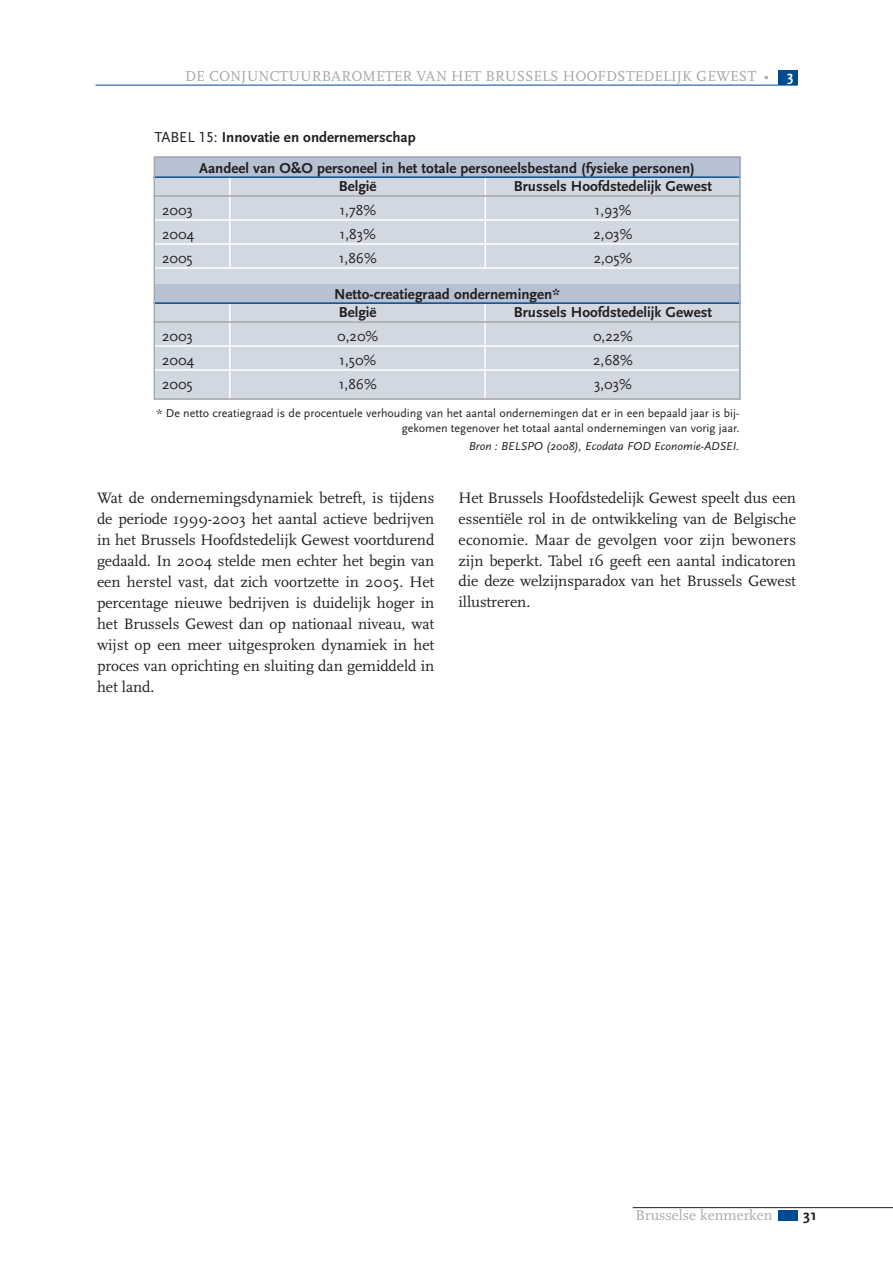
<style>
.page{position:relative;width:893px;height:1263px;background:#fff}
.page>*{position:absolute;margin:0;border:0;box-sizing:border-box;transform-origin:0 0}
.t1{font:15.75px/21px "Scala";letter-spacing:-.005em;color:#231f20;text-align:justify}
.t2{font:700 15px/18px "Scala Sans";color:#231f20}
.t3{font:15px "Scala Sans";color:#231f20}
.t4{font:15px "Scala";color:#a8a9ad}
.t5{font:700 15px "Scala Sans";color:#231f20;scale:1.1 1}
.t6{font:12px/14.4px "Scala Sans";color:#231f20;text-align:right}
.t7{font:italic 12px "Scala Sans";color:#231f20}
.s1{font-family:"Scala Sans";font-weight:700;color:#014990}
.s2{font-family:"Scala Sans";font-weight:700;color:#fff}
.s3{font-weight:400}
.s4{font-family:"Scala Sans Caps";font-weight:400}
</style>
<div class="page">
<hr style="left:632px;top:1207px;width:260px;height:1px;background:#231f20">
<div style="left:777px;top:1211px;width:20px;height:10px;background:#014990"></div>
<div style="left:777px;top:70px;width:20px;height:15px;background:#014990"></div>
<hr style="left:95px;top:85px;width:702px;height:1px;background:#014990">
<div style="left:153px;top:166px;width:587px;height:233px;background:#d2d8e2"></div>
<div style="left:153px;top:157px;width:587px;height:19px;background:#b6c1d3"></div>
<div style="left:153px;top:284px;width:587px;height:19px;background:#b6c1d3"></div>
<hr style="left:484px;top:304px;width:2px;height:106px;background:#fff">
<hr style="left:484px;top:176px;width:2px;height:92px;background:#fff">
<hr style="left:229px;top:177px;width:1px;height:91px;background:#fff">
<hr style="left:229px;top:304px;width:1px;height:104px;background:#fff">
<hr style="left:153px;top:176px;width:587px;height:2px;background:#014990">
<hr style="left:153px;top:195px;width:587px;height:2px;background:#a8a9ad">
<hr style="left:153px;top:219px;width:587px;height:2px;background:#fff">
<hr style="left:153px;top:243px;width:587px;height:2px;background:#fff">
<hr style="left:153px;top:267px;width:587px;height:2px;background:#fff">
<hr style="left:153px;top:302px;width:587px;height:2px;background:#014990">
<hr style="left:153px;top:321px;width:587px;height:2px;background:#a8a9ad">
<hr style="left:153px;top:345px;width:587px;height:2px;background:#fff">
<hr style="left:153px;top:369px;width:587px;height:2px;background:#fff">
<div style="left:153px;top:157px;width:587px;height:243px;border:2px solid #a8a9ad"></div>
<p class="t4" style="left:185px;top:70px;width:610px">DE CONJUNCTUURBAROMETER VAN HET BRUSSELS HOOFDSTEDELIJK GEWEST • <span class="s1">1</span><span class="s2">3</span></p>
<p class="t2" style="left:154px;top:129px;width:263px"><span class="s3">TABEL</span> <span class="s4">15</span><span class="s3">:</span> Innovatie en ondernemerschap</p>
<p class="t2" style="left:339px;top:160px;width:357px;text-indent:-140px">Aandeel van O&amp;O personeel in het totale personeelsbestand (fysieke personen)<br>België</p>
<p class="t2" style="left:514px;top:178px;width:200px">Brussels Hoofdstedelijk Gewest</p>
<p class="t3" style="left:162px;top:204px;width:32px">2003</p>
<p class="t3" style="left:339px;top:204px;width:38px">1,78%</p>
<p class="t3" style="left:594px;top:204px;width:38px">1,93%</p>
<p class="t3" style="left:162px;top:228px;width:34px">2004</p>
<p class="t3" style="left:339px;top:228px;width:38px">1,83%</p>
<p class="t3" style="left:593px;top:228px;width:40px">2,03%</p>
<p class="t3" style="left:162px;top:252px;width:32px">2005</p>
<p class="t3" style="left:339px;top:252px;width:40px">1,86%</p>
<p class="t3" style="left:593px;top:252px;width:40px">2,05%</p>
<p class="t2" style="left:339px;top:286px;width:222px;text-indent:-5px">Netto-creatiegraad ondernemingen*<br>België</p>
<p class="t2" style="left:514px;top:304px;width:200px">Brussels Hoofdstedelijk Gewest</p>
<p class="t3" style="left:162px;top:330px;width:32px">2003</p>
<p class="t3" style="left:337px;top:330px;width:43px">0,20%</p>
<p class="t3" style="left:593px;top:330px;width:41px">0,22%</p>
<p class="t3" style="left:162px;top:354px;width:34px">2004</p>
<p class="t3" style="left:339px;top:354px;width:39px">1,50%</p>
<p class="t3" style="left:593px;top:354px;width:41px">2,68%</p>
<p class="t3" style="left:162px;top:378px;width:32px">2005</p>
<p class="t3" style="left:339px;top:378px;width:40px">1,86%</p>
<p class="t3" style="left:594px;top:378px;width:39px">3,03%</p>
<p class="t6" style="left:156px;top:407px;width:584px">* De netto creatiegraad is de procentuele verhouding van het aantal ondernemingen dat er in een bepaald jaar is bij&shy;gekomen tegenover het totaal aantal ondernemingen van vorig jaar.</p>
<p class="t7" style="left:469px;top:441px;width:272px">Bron : BELSPO (2008), Ecodata FOD Economie-ADSEI.</p>
<p class="t1" style="left:97px;top:488px;width:339px">Wat de ondernemingsdynamiek betreft, is tijdens de periode 1999-2003 het aantal actieve bedrijven in het Brussels Hoofdstedelijk Gewest voortdurend gedaald. In 2004 stelde men echter het begin van een herstel vast, dat zich voortzette in 2005. Het percentage nieuwe bedrijven is duidelijk hoger in het Brussels Gewest dan op nationaal niveau, wat wijst op een meer uitgesproken dynamiek in het proces van oprichting en sluiting dan gemiddeld in het land.</p>
<p class="t1" style="left:458px;top:488px;width:339px">Het Brussels Hoofdstedelijk Gewest speelt dus een essentiële rol in de ontwikkeling van de Belgische economie. Maar de gevolgen voor zijn bewoners zijn beperkt. Tabel 16 geeft een aantal indicatoren die deze welzijnsparadox van het Brussels Gewest illustreren.</p>
<p class="t4" style="left:635px;top:1209px;width:138px">Brusselse kenmerken</p>
<p class="t5" style="left:803px;top:1209px;width:14px">31</p>
</div>
